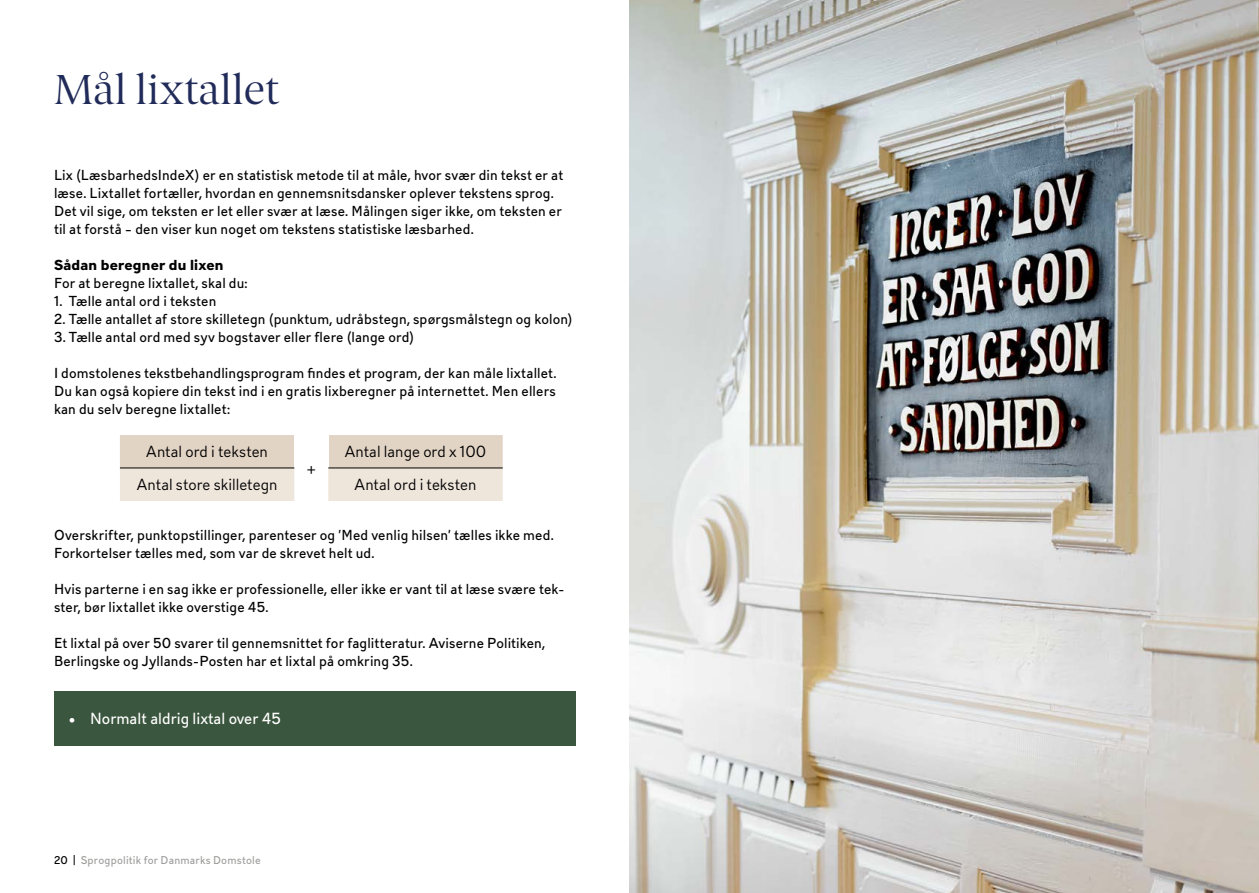
<style>
.page{position:relative;width:1259px;height:893px;background:#fff}
.page>*{position:absolute;margin:0;border:0;box-sizing:border-box;transform-origin:0 0}
.t1{font:42px "Berlingske Serif";color:#212b59}
.t2{font:300 15px "DS737";letter-spacing:.005em;color:#000}
.t3{font:15px "DS737";color:#fff}
.t4{font:13.5px/18px "DS737";letter-spacing:.01em;color:#000}
.t5{font:700 13.5px "DS737";letter-spacing:.015em;color:#000}
.t6{font:10.5px "DS737";letter-spacing:.02em;color:#9d9d9c}
.s1{color:#000}
</style>
<div class="page">
<svg style="left:120px;top:435px;width:383px;height:66px"></svg>
<hr style="left:120px;top:468px;width:174px;height:1px;background:#000">
<hr style="left:328px;top:468px;width:175px;height:1px;background:#000">
<div style="left:54px;top:692px;width:521px;height:54px;background:#3b563e"></div>
<img style="left:629px;top:0;width:630px;height:893px">
<h2 class="t1" style="left:54px;top:62px;width:227px">Mål lixtallet</h2>
<p class="t4" style="left:54px;top:165px;width:511px">Lix (LæsbarhedsIndeX) er en statistisk metode til at måle, hvor svær din tekst er at læse. Lixtallet fortæller, hvordan en gennemsnitsdansker oplever tekstens sprog.<br>Det vil sige, om teksten er let eller svær at læse. Målingen siger ikke, om teksten er til at forstå – den viser kun noget om tekstens statistiske læsbarhed.</p>
<p class="t5" style="left:54px;top:253px;width:171px">Sådan beregner du lixen</p>
<p class="t4" style="left:54px;top:273px;width:195px">For at beregne lixtallet, skal du:</p>
<p class="t4" style="left:54px;top:291px;width:164px">1. Tælle antal ord i teksten</p>
<p class="t4" style="left:54px;top:309px;width:520px">2. Tælle antallet af store skilletegn (punktum, udråbstegn, spørgsmålstegn og kolon)</p>
<p class="t4" style="left:54px;top:327px;width:362px">3. Tælle antal ord med syv bogstaver eller flere (lange ord)</p>
<p class="t4" style="left:54px;top:363px;width:504px;text-align:justify">I domstolenes tekstbehandlingsprogram findes et program, der kan måle lixtallet.<br>Du kan også kopiere din tekst ind i en gratis lixberegner på internettet. Men ellers kan du selv beregne lixtallet:</p>
<p class="t2" style="left:146px;top:439px;width:123px">Antal ord i teksten</p>
<p class="t2" style="left:307px;top:456px;width:11px">+</p>
<p class="t2" style="left:345px;top:439px;width:143px">Antal lange ord x 100</p>
<p class="t2" style="left:137px;top:472px;width:142px">Antal store skilletegn</p>
<p class="t2" style="left:355px;top:472px;width:123px">Antal ord i teksten</p>
<p class="t4" style="left:54px;top:525px;width:501px">Overskrifter, punktopstillinger, parenteser og ’Med venlig hilsen’ tælles ikke med.<br>Forkortelser tælles med, som var de skrevet helt ud.</p>
<p class="t4" style="left:54px;top:579px;width:512px">Hvis parterne i en sag ikke er professionelle, eller ikke er vant til at læse svære tek&shy;ster, bør lixtallet ikke overstige 45.</p>
<p class="t4" style="left:54px;top:633px;width:493px">Et lixtal på over 50 svarer til gennemsnittet for faglitteratur. Aviserne Politiken,<br>Berlingske og Jyllands-Posten har et lixtal på omkring 35.</p>
<p class="t3" style="left:69px;top:706px;width:213px">• Normalt aldrig lixtal over 45</p>
<p class="t6" style="left:54px;top:851px;width:208px"><span class="s1">20 |</span> Sprogpolitik for Danmarks Domstole</p>
</div>
